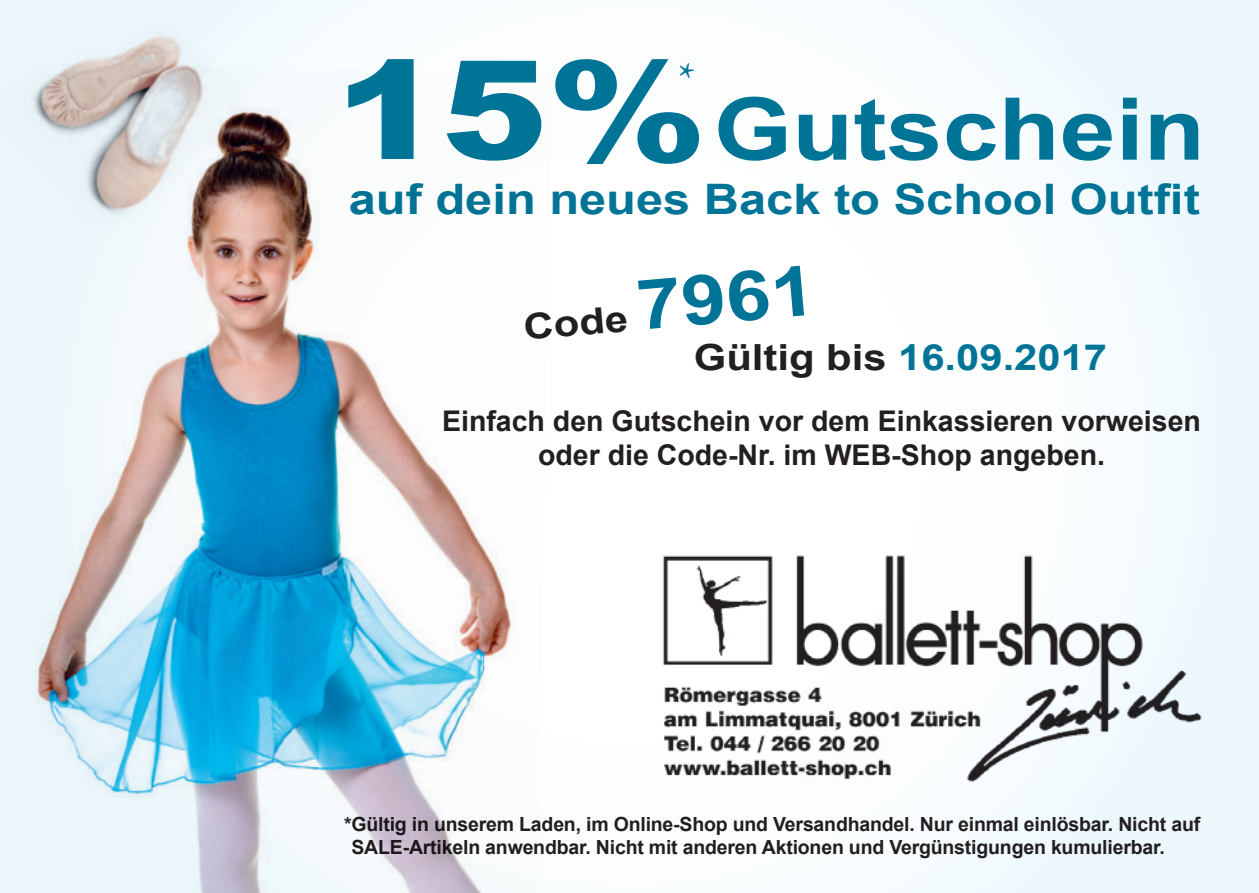
<style>
.page{position:relative;width:1259px;height:893px;background:#fff}
.page>*{position:absolute;margin:0;border:0;box-sizing:border-box;transform-origin:0 0}
.t1{font:900 137.1px "Arial";color:#007497;scale:1.16 1}
.t2{font:700 86.7px "Arial";color:#007497;scale:1.16 1}
.t3{font:43.2px "Minion Pro";color:#007497}
.t4{font:700 42px "Arial";color:#007497;scale:1.16 1}
.t5{font:700 36px "Arial";color:#007497;scale:1.16 1}
.t6{font:700 36px "Arial";color:#231f20;scale:1.16 1}
.t7{font:700 28.5px/34.2px "Arial";color:#231f20;text-align:center}
.t8{font:700 19.5px/23.4px "Arial";letter-spacing:-.01em;color:#231f20}
.s1{font-size:69.3px;color:#007497}
.s2{color:#231f20}
</style>
<div class="page">
<div style="left:0;top:0;width:1259px;height:893px;background:linear-gradient(to bottom,#f9fdfe,#f9fcfe)"></div>
<img style="left:659px;top:553px;width:544px;height:230px">
<img style="left:0;top:64px;width:552px;height:829px">
<img style="left:0;top:0;width:255px;height:241px">
<p class="t1" style="left:335px;top:10px;width:322px">15%</p>
<p class="t3" style="left:678px;top:50px;width:19px">*</p>
<p class="t2" style="left:713px;top:68px;width:425px">Gutschein</p>
<p class="t4" style="left:349px;top:169px;width:735px">auf dein neues Back to School Outfit</p>
<p class="t6" style="left:521px;top:302px;width:254px;rotate:-5deg">Code <span class="s1">7961</span></p>
<p class="t5" style="left:694px;top:332px;width:358px"><span class="s2">Gültig bis</span> 16.09.2017</p>
<p class="t7" style="left:442px;top:404px;width:760px">Einfach den Gutschein vor dem Einkassieren vorweisen oder die Code-Nr. im WEB-Shop angeben.</p>
<p class="t8" style="left:351px;top:812px;width:850px;text-indent:-7px">*Gültig in unserem Laden, im Online-Shop und Versandhandel. Nur einmal einlösbar. Nicht auf<br>SALE-Artikeln anwendbar. Nicht mit anderen Aktionen und Vergünstigungen kumulierbar.</p>
</div>
